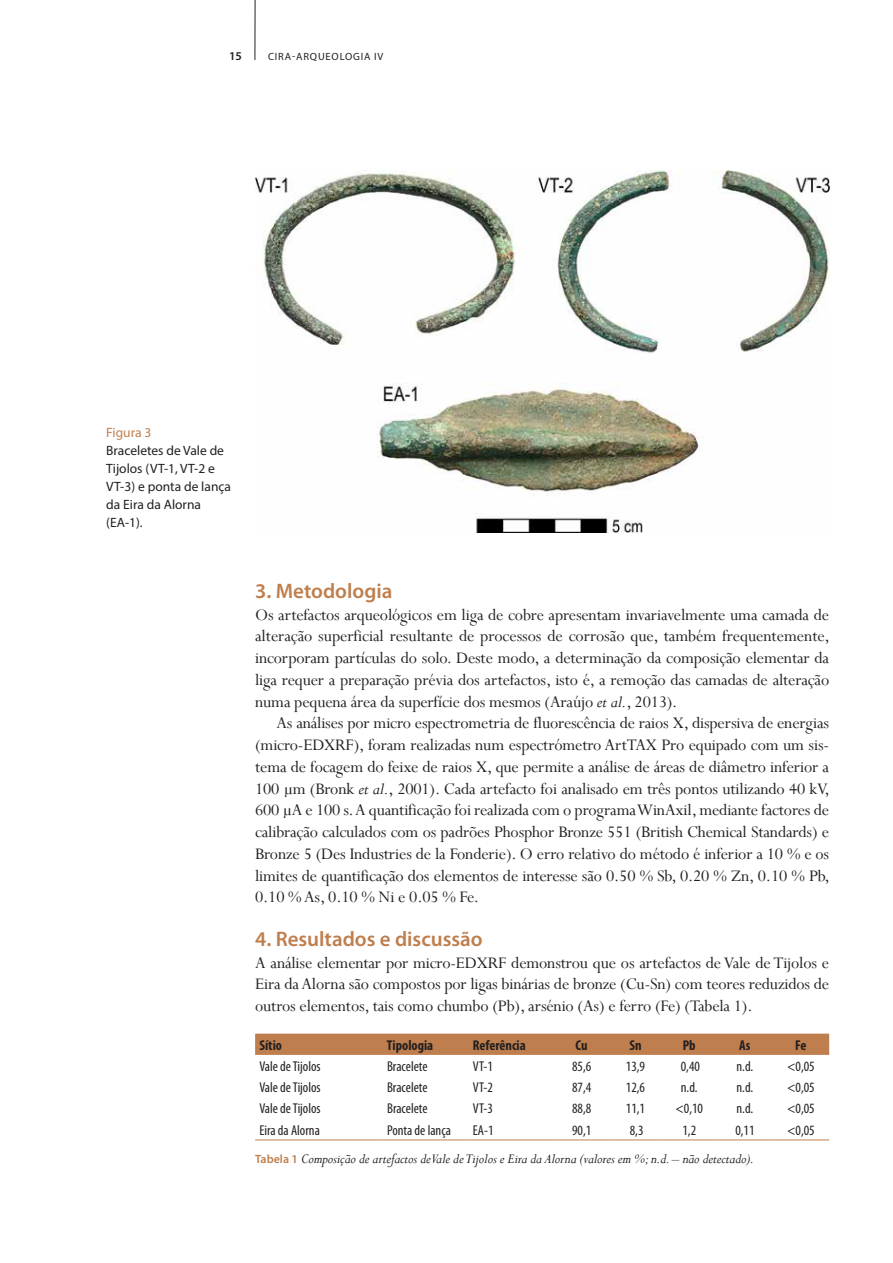
<style>
.page{position:relative;width:893px;height:1263px;background:#fff}
.page>*{position:absolute;margin:0;border:0;box-sizing:border-box;transform-origin:0 0}
.t1{font:600 21px "Myriad Pro";color:#bf7e4d}
.t2{font:18px/21.8px "Perpetua";letter-spacing:-.01em;color:#231f20;text-align:justify}
.t3{font:italic 15px "Perpetua";letter-spacing:-.01em;color:#231f20}
.t4{font:condensed 14.25px "Myriad Pro";color:#231f20}
.t5{font:700 condensed 14.25px "Myriad Pro";color:#231f20}
.t6{font:13.5px/18px "Myriad Pro";color:#231f20}
.t7{font:600 12px "Myriad Pro";color:#231f20}
.t8{font:10.5px "Myriad Pro";letter-spacing:.08em;color:#231f20}
.s1{color:#bf7e4d}
.s2{font-style:italic}
.s3{font-family:"Myriad Pro";font-weight:600;font-style:normal;font-size:12px;color:#bf7e4d}
</style>
<div class="page">
<hr style="left:255px;top:0;width:1px;height:60px;background:#231f20">
<div style="left:255px;top:1034px;width:574px;height:21px;background:#bf7e4d"></div>
<hr style="left:255px;top:1139px;width:128px;height:1px;background:#bf7e4d">
<hr style="left:383px;top:1139px;width:86px;height:1px;background:#bf7e4d">
<hr style="left:469px;top:1139px;width:84px;height:1px;background:#bf7e4d">
<hr style="left:554px;top:1139px;width:56px;height:1px;background:#bf7e4d">
<hr style="left:610px;top:1139px;width:51px;height:1px;background:#bf7e4d">
<hr style="left:661px;top:1139px;width:56px;height:1px;background:#bf7e4d">
<hr style="left:717px;top:1139px;width:55px;height:1px;background:#bf7e4d">
<hr style="left:772px;top:1139px;width:57px;height:1px;background:#bf7e4d">
<img style="left:255px;top:170px;width:574px;height:363px">
<p class="t7" style="left:229px;top:48px;width:14px">15</p>
<p class="t8" style="left:268px;top:50px;width:117px">CIRA-ARQUEOLOGIA IV</p>
<p class="t6" style="left:106px;top:423px;width:126px"><span class="s1">Figura 3<br></span>Braceletes de Vale de<br>Tijolos (VT-1, VT-2 e<br>VT-3) e ponta de lança da Eira da Alorna (EA-1).</p>
<p class="t1" style="left:255px;top:577px;width:139px">3. Metodologia</p>
<p class="t2" style="left:255px;top:603px;width:575px">Os artefactos arqueológicos em liga de cobre apresentam invariavelmente uma camada de</p>
<p class="t2" style="left:255px;top:625px;width:576px">alteração superficial resultante de processos de corrosão que, também frequentemente,</p>
<p class="t2" style="left:255px;top:647px;width:576px">incorporam partículas do solo. Deste modo, a determinação da composição elementar da</p>
<p class="t2" style="left:255px;top:668px;width:576px">liga requer a preparação prévia dos artefactos, isto é, a remoção das camadas de alteração</p>
<p class="t2" style="left:255px;top:690px;width:424px">numa pequena área da superfície dos mesmos (Araújo <span class="s2">et al.</span>, 2013).</p>
<p class="t2" style="left:276px;top:712px;width:554px">As análises por micro espectrometria de fluorescência de raios X, dispersiva de energias</p>
<p class="t2" style="left:255px;top:734px;width:575px">(micro-EDXRF), foram realizadas num espectrómetro ArtTAX Pro equipado com um sis-</p>
<p class="t2" style="left:255px;top:755px;width:575px">tema de focagem do feixe de raios X, que permite a análise de áreas de diâmetro inferior a</p>
<p class="t2" style="left:255px;top:777px;width:576px">100 µm (Bronk <span class="s2">et al.</span>, 2001). Cada artefacto foi analisado em três pontos utilizando 40 kV,</p>
<p class="t2" style="left:255px;top:799px;width:575px">600 µA e 100 s. A quantificação foi realizada com o programa WinAxil, mediante factores de</p>
<p class="t2" style="left:255px;top:821px;width:575px">calibração calculados com os padrões Phosphor Bronze 551 (British Chemical Standards) e</p>
<p class="t2" style="left:255px;top:842px;width:576px">Bronze 5 (Des Industries de la Fonderie). O erro relativo do método é inferior a 10 % e os</p>
<p class="t2" style="left:255px;top:864px;width:576px">limites de quantificação dos elementos de interesse são 0.50 % Sb, 0.20 % Zn, 0.10 % Pb,</p>
<p class="t2" style="left:255px;top:886px;width:226px">0.10 % As, 0.10 % Ni e 0.05 % Fe.</p>
<p class="t1" style="left:255px;top:925px;width:229px">4. Resultados e discussão</p>
<p class="t2" style="left:255px;top:951px;width:576px">A análise elementar por micro-EDXRF demonstrou que os artefactos de Vale de Tijolos e Eira da Alorna são compostos por ligas binárias de bronze (Cu-Sn) com teores reduzidos de outros elementos, tais como chumbo (Pb), arsénio (As) e ferro (Fe) (Tabela 1).</p>
<p class="t5" style="left:259px;top:1036px;width:24px">Sítio</p>
<p class="t5" style="left:387px;top:1036px;width:48px">Tipologia</p>
<p class="t5" style="left:473px;top:1036px;width:54px">Referência</p>
<p class="t5" style="left:576px;top:1036px;width:14px">Cu</p>
<p class="t5" style="left:629px;top:1036px;width:14px">Sn</p>
<p class="t5" style="left:683px;top:1036px;width:14px">Pb</p>
<p class="t5" style="left:739px;top:1036px;width:13px">As</p>
<p class="t5" style="left:795px;top:1036px;width:13px">Fe</p>
<p class="t4" style="left:259px;top:1057px;width:63px">Vale de Tijolos</p>
<p class="t4" style="left:387px;top:1057px;width:42px">Bracelete</p>
<p class="t4" style="left:473px;top:1057px;width:22px">VT-1</p>
<p class="t4" style="left:572px;top:1057px;width:21px">85,6</p>
<p class="t4" style="left:626px;top:1057px;width:21px">13,9</p>
<p class="t4" style="left:681px;top:1057px;width:21px">0,40</p>
<p class="t4" style="left:736px;top:1057px;width:18px">n.d.</p>
<p class="t4" style="left:787px;top:1057px;width:29px">&lt;0,05</p>
<p class="t4" style="left:259px;top:1079px;width:63px">Vale de Tijolos</p>
<p class="t4" style="left:387px;top:1079px;width:42px">Bracelete</p>
<p class="t4" style="left:473px;top:1079px;width:22px">VT-2</p>
<p class="t4" style="left:572px;top:1079px;width:21px">87,4</p>
<p class="t4" style="left:626px;top:1079px;width:21px">12,6</p>
<p class="t4" style="left:681px;top:1079px;width:18px">n.d.</p>
<p class="t4" style="left:736px;top:1079px;width:18px">n.d.</p>
<p class="t4" style="left:787px;top:1079px;width:29px">&lt;0,05</p>
<p class="t4" style="left:259px;top:1100px;width:63px">Vale de Tijolos</p>
<p class="t4" style="left:387px;top:1100px;width:42px">Bracelete</p>
<p class="t4" style="left:473px;top:1100px;width:22px">VT-3</p>
<p class="t4" style="left:572px;top:1100px;width:21px">88,8</p>
<p class="t4" style="left:626px;top:1100px;width:21px">11,1</p>
<p class="t4" style="left:675px;top:1100px;width:29px">&lt;0,10</p>
<p class="t4" style="left:736px;top:1100px;width:18px">n.d.</p>
<p class="t4" style="left:787px;top:1100px;width:29px">&lt;0,05</p>
<p class="t4" style="left:259px;top:1121px;width:62px">Eira da Alorna</p>
<p class="t4" style="left:387px;top:1121px;width:65px">Ponta de lança</p>
<p class="t4" style="left:473px;top:1121px;width:22px">EA-1</p>
<p class="t4" style="left:572px;top:1121px;width:21px">90,1</p>
<p class="t4" style="left:630px;top:1121px;width:15px">8,3</p>
<p class="t4" style="left:682px;top:1121px;width:15px">1,2</p>
<p class="t4" style="left:735px;top:1121px;width:21px">0,11</p>
<p class="t4" style="left:787px;top:1121px;width:29px">&lt;0,05</p>
<p class="t3" style="left:255px;top:1149px;width:500px"><span class="s3">Tabela 1</span> Composição de artefactos de Vale de Tijolos e Eira da Alorna (valores em %; n.d. – não detectado).</p>
</div>
